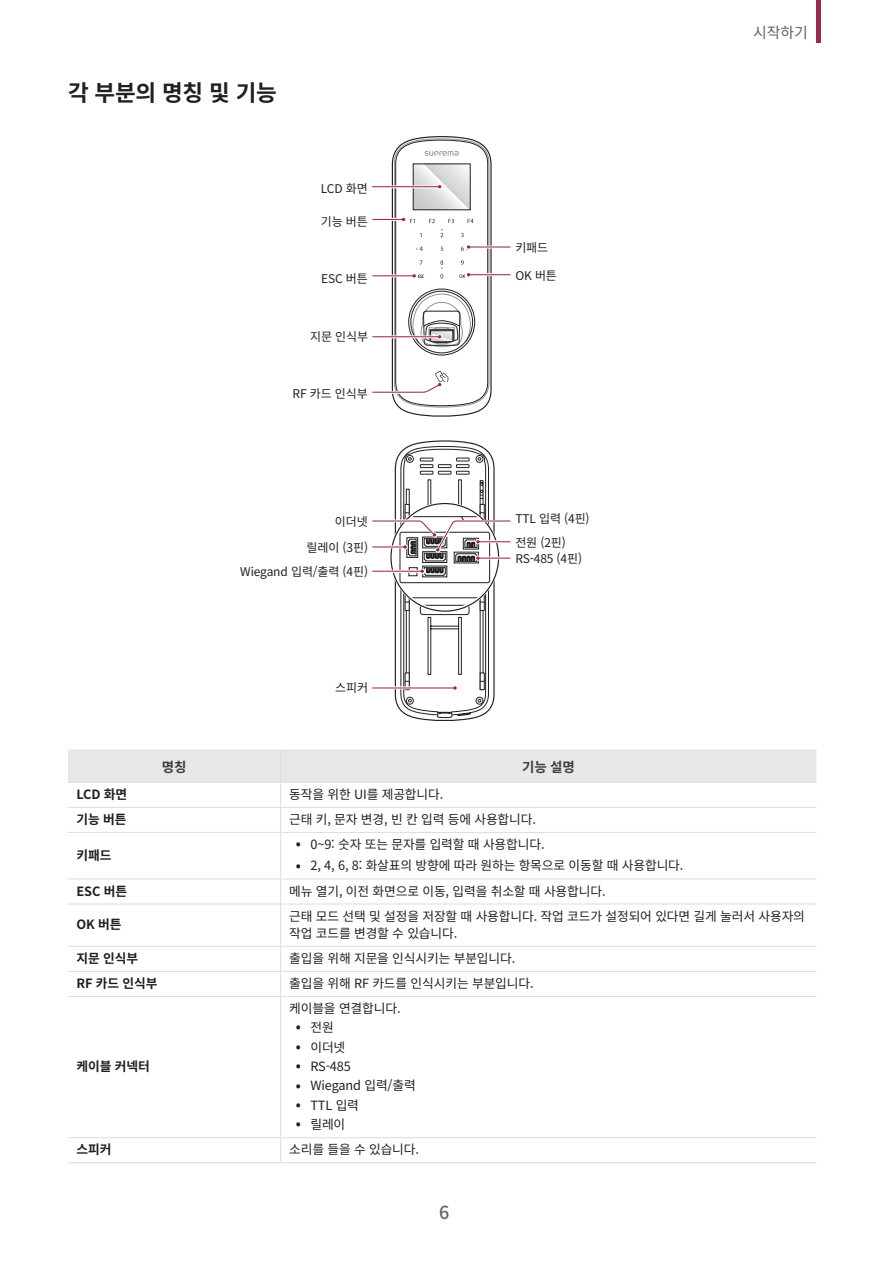
<style>
.page{position:relative;width:893px;height:1263px;background:#fff}
.page>*{position:absolute;margin:0;border:0;box-sizing:border-box;transform-origin:0 0}
.Heading1{font:700 22.5px "Noto Sans CJ Kkr";letter-spacing:-.01em;color:#231f20}
.t1{font:500 18px "Noto Sans CJ Kkr";color:#636366}
.t2{font:15px "Noto Sans CJ Kkr";color:#636366}
.Description-Center-Cell{font:700 13.5px "Noto Sans CJ Kkr";color:#3e3e3f}
.Description_1-Cell{font:12.75px/17.2px "Noto Sans CJ Kkr";letter-spacing:-.01em;color:#231f20}
.Description_1-Cell-2{font:700 12.75px "Noto Sans CJ Kkr";letter-spacing:-.01em;color:#231f20}
.Img-Right{font:12px "Noto Sans CJ Kkr";letter-spacing:-.01em;color:#231f20}
.Img-Left{font:12px "Noto Sans CJ Kkr";letter-spacing:-.01em;color:#231f20}
.s1{font-family:"Noto Sans";font-weight:500;font-size:15.3px}
</style>
<div class="page">
<div style="left:816px;top:0;width:5px;height:43px;background:#9c2949"></div>
<svg style="left:68px;top:750px;width:748px;height:82px"></svg>
<hr style="left:68px;top:832px;width:213px;height:1px;background:#dcdddf">
<hr style="left:281px;top:832px;width:535px;height:1px;background:#dcdddf">
<hr style="left:280px;top:833px;width:1px;height:45px;background:#dcdddf">
<hr style="left:68px;top:878px;width:213px;height:1px;background:#dcdddf">
<hr style="left:281px;top:878px;width:535px;height:1px;background:#dcdddf">
<svg style="left:280px;top:879px;width:1px;height:25px"></svg>
<hr style="left:68px;top:904px;width:213px;height:1px;background:#dcdddf">
<hr style="left:281px;top:904px;width:535px;height:1px;background:#dcdddf">
<hr style="left:280px;top:904px;width:1px;height:42px;background:#dcdddf">
<hr style="left:68px;top:946px;width:213px;height:1px;background:#dcdddf">
<hr style="left:281px;top:946px;width:535px;height:1px;background:#dcdddf">
<hr style="left:68px;top:971px;width:213px;height:1px;background:#dcdddf">
<hr style="left:281px;top:971px;width:535px;height:1px;background:#dcdddf">
<svg style="left:280px;top:947px;width:1px;height:49px"></svg>
<hr style="left:68px;top:996px;width:213px;height:1px;background:#dcdddf">
<hr style="left:281px;top:996px;width:535px;height:1px;background:#dcdddf">
<hr style="left:280px;top:997px;width:1px;height:140px;background:#dcdddf">
<hr style="left:68px;top:1137px;width:213px;height:1px;background:#dcdddf">
<hr style="left:281px;top:1137px;width:535px;height:1px;background:#dcdddf">
<svg style="left:280px;top:1138px;width:1px;height:24px"></svg>
<hr style="left:68px;top:1162px;width:213px;height:1px;background:#dcdddf">
<hr style="left:281px;top:1162px;width:535px;height:1px;background:#dcdddf">
<svg style="left:492px;top:274px;width:19px;height:2px"></svg>
<hr style="left:469px;top:274px;width:41px;height:1px;background:#9c2949">
<hr style="left:469px;top:246px;width:41px;height:2px;background:#9c2949">
<svg style="left:372px;top:136px;width:120px;height:281px"></svg>
<svg style="left:372px;top:440px;width:139px;height:281px"></svg>
<p class="Heading1" style="left:68px;top:80px;width:210px">각 부분의 명칭 및 기능</p>
<p class="Img-Right" style="left:321px;top:182px;width:48px">LCD 화면</p>
<p class="Img-Right" style="left:321px;top:215px;width:49px">기능 버튼</p>
<p class="Img-Right" style="left:321px;top:271px;width:48px">ESC 버튼</p>
<p class="Img-Right" style="left:310px;top:330px;width:59px">지문 인식부</p>
<p class="Img-Right" style="left:293px;top:386px;width:77px">RF 카드 인식부</p>
<p class="Img-Right" style="left:335px;top:515px;width:34px">이더넷</p>
<p class="Img-Right" style="left:307px;top:540px;width:63px">릴레이 (3핀)</p>
<p class="Img-Right" style="left:240px;top:564px;width:129px">Wiegand 입력/출력 (4핀)</p>
<p class="Img-Right" style="left:335px;top:681px;width:34px">스피커</p>
<p class="Img-Left" style="left:515px;top:241px;width:34px">키패드</p>
<p class="Img-Left" style="left:515px;top:269px;width:43px">OK 버튼</p>
<p class="Img-Left" style="left:515px;top:512px;width:76px">TTL 입력 (4핀)</p>
<p class="Img-Left" style="left:515px;top:552px;width:68px">RS-485 (4핀)</p>
<p class="Img-Left" style="left:515px;top:536px;width:52px">전원 (2핀)</p>
<p class="Description-Center-Cell" style="left:162px;top:759px;width:26px">명칭</p>
<p class="Description-Center-Cell" style="left:522px;top:759px;width:54px">기능 설명</p>
<p class="Description_1-Cell-2" style="left:77px;top:787px;width:52px">LCD 화면</p>
<p class="Description_1-Cell" style="left:289px;top:786px;width:156px">동작을 위한 UI를 제공합니다.</p>
<p class="Description_1-Cell-2" style="left:77px;top:812px;width:51px">기능 버튼</p>
<p class="Description_1-Cell" style="left:289px;top:811px;width:248px">근태 키, 문자 변경, 빈 칸 입력 등에 사용합니다.</p>
<p class="Description_1-Cell-2" style="left:77px;top:848px;width:36px">키패드</p>
<p class="Description_1-Cell" style="left:296px;top:836px;width:251px"><span class="s1">•</span> 0~9: 숫자 또는 문자를 입력할 때 사용합니다.</p>
<p class="Description_1-Cell" style="left:296px;top:857px;width:389px"><span class="s1">•</span> 2, 4, 6, 8: 화살표의 방향에 따라 원하는 항목으로 이동할 때 사용합니다.</p>
<p class="t2" style="left:753px;top:24px;width:56px">시작하기</p>
<p class="Description_1-Cell-2" style="left:77px;top:884px;width:52px">ESC 버튼</p>
<p class="Description_1-Cell" style="left:289px;top:882px;width:318px">메뉴 열기, 이전 화면으로 이동, 입력을 취소할 때 사용합니다.</p>
<p class="Description_1-Cell-2" style="left:77px;top:917px;width:47px">OK 버튼</p>
<p class="Description_1-Cell" style="left:289px;top:907px;width:517px">근태 모드 선택 및 설정을 저장할 때 사용합니다. 작업 코드가 설정되어 있다면 길게 눌러서 사용자의 작업 코드를 변경할 수 있습니다.</p>
<p class="Description_1-Cell-2" style="left:77px;top:951px;width:63px">지문 인식부</p>
<p class="Description_1-Cell" style="left:289px;top:950px;width:228px">출입을 위해 지문을 인식시키는 부분입니다.</p>
<p class="Description_1-Cell-2" style="left:77px;top:976px;width:82px">RF 카드 인식부</p>
<p class="Description_1-Cell" style="left:289px;top:975px;width:246px">출입을 위해 RF 카드를 인식시키는 부분입니다.</p>
<p class="Description_1-Cell-2" style="left:77px;top:1059px;width:75px">케이블 커넥터</p>
<p class="Description_1-Cell" style="left:289px;top:1000px;width:113px">케이블을 연결합니다.</p>
<p class="Description_1-Cell" style="left:296px;top:1019px;width:40px"><span class="s1">•</span> 전원</p>
<p class="Description_1-Cell" style="left:296px;top:1039px;width:51px"><span class="s1">•</span> 이더넷</p>
<p class="Description_1-Cell" style="left:296px;top:1058px;width:57px"><span class="s1">•</span> RS-485</p>
<p class="Description_1-Cell" style="left:296px;top:1077px;width:122px"><span class="s1">•</span> Wiegand 입력/출력</p>
<p class="Description_1-Cell" style="left:296px;top:1097px;width:65px"><span class="s1">•</span> TTL 입력</p>
<p class="Description_1-Cell" style="left:296px;top:1116px;width:51px"><span class="s1">•</span> 릴레이</p>
<p class="Description_1-Cell-2" style="left:77px;top:1142px;width:36px">스피커</p>
<p class="Description_1-Cell" style="left:289px;top:1141px;width:131px">소리를 들을 수 있습니다.</p>
<h2 class="t1" style="left:439px;top:1202px;width:12px">6</h2>
</div>
